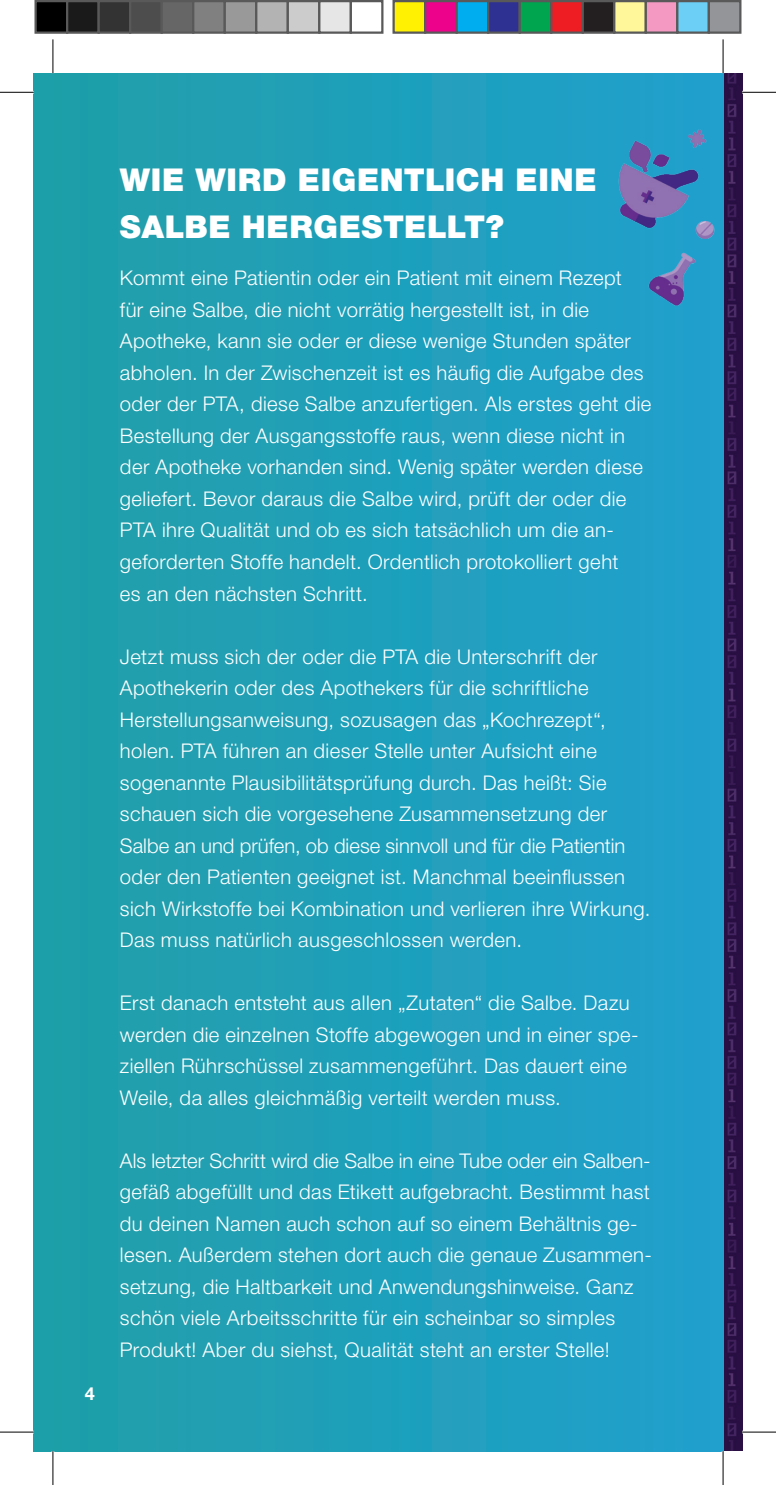
<style>
.page{position:relative;width:776px;height:1485px;background:#fff}
.page>*{position:absolute;margin:0;border:0;box-sizing:border-box;transform-origin:0 0}
.t1{font:900 31.5px/47.2px "Helvetica Neue LT Std";letter-spacing:.02em;color:#fff}
.t2{font:300 20.25px/31.5px "Helvetica Neue LT Std";letter-spacing:.02em;color:#fff}
.t3{font:700 18px "Helvetica Neue LT Std";color:#fff}
</style>
<div class="page">
<img style="left:723px;top:73px;width:19px;height:1377px">
<div style="left:34px;top:73px;width:689px;height:1378px;background:linear-gradient(to right,#1f9fa7,#20a0cd)"></div>
<img style="left:597px;top:112px;width:131px;height:207px">
<hr style="left:0;top:92px;width:34px;height:1px;background:#000">
<hr style="left:742px;top:92px;width:33px;height:1px;background:#000">
<hr style="left:0;top:1431px;width:34px;height:1px;background:#000">
<hr style="left:742px;top:1431px;width:33px;height:1px;background:#000">
<hr style="left:53px;top:39px;width:1px;height:34px;background:#000">
<hr style="left:53px;top:1451px;width:1px;height:34px;background:#000">
<hr style="left:722px;top:39px;width:1px;height:34px;background:#000">
<hr style="left:722px;top:1451px;width:1px;height:34px;background:#000">
<div style="left:36px;top:1px;width:31px;height:32px;background:#000"></div>
<div style="left:34px;top:0;width:34px;height:34px;border:2px solid #595959"></div>
<div style="left:67px;top:1px;width:32px;height:32px;background:#1a1a1a"></div>
<div style="left:66px;top:0;width:34px;height:34px;border:2px solid #595959"></div>
<div style="left:99px;top:1px;width:31px;height:32px;background:#333"></div>
<div style="left:97px;top:0;width:34px;height:34px;border:2px solid #595959"></div>
<div style="left:130px;top:1px;width:32px;height:32px;background:#4d4d4d"></div>
<div style="left:129px;top:0;width:34px;height:34px;border:2px solid #595959"></div>
<div style="left:162px;top:1px;width:31px;height:32px;background:#666"></div>
<div style="left:160px;top:0;width:34px;height:34px;border:2px solid #595959"></div>
<div style="left:193px;top:1px;width:32px;height:32px;background:#808080"></div>
<div style="left:192px;top:0;width:34px;height:34px;border:2px solid #595959"></div>
<div style="left:225px;top:1px;width:31px;height:32px;background:#999"></div>
<div style="left:223px;top:0;width:34px;height:34px;border:2px solid #595959"></div>
<div style="left:256px;top:1px;width:32px;height:32px;background:#b3b3b3"></div>
<div style="left:255px;top:0;width:34px;height:34px;border:2px solid #595959"></div>
<div style="left:288px;top:1px;width:31px;height:32px;background:#ccc"></div>
<div style="left:286px;top:0;width:34px;height:34px;border:2px solid #595959"></div>
<div style="left:319px;top:1px;width:32px;height:32px;background:#e6e6e6"></div>
<div style="left:318px;top:0;width:34px;height:34px;border:2px solid #595959"></div>
<div style="left:349px;top:0;width:34px;height:34px;border:2px solid #595959"></div>
<div style="left:393px;top:1px;width:32px;height:32px;background:#fff101"></div>
<div style="left:392px;top:0;width:34px;height:34px;border:2px solid #595959"></div>
<div style="left:425px;top:1px;width:31px;height:32px;background:#ed028c"></div>
<div style="left:424px;top:0;width:33px;height:34px;border:2px solid #595959"></div>
<div style="left:456px;top:1px;width:32px;height:32px;background:#00aeef"></div>
<div style="left:455px;top:0;width:34px;height:34px;border:2px solid #595959"></div>
<div style="left:488px;top:1px;width:31px;height:32px;background:#2e3092"></div>
<div style="left:487px;top:0;width:33px;height:34px;border:2px solid #595959"></div>
<div style="left:519px;top:1px;width:32px;height:32px;background:#00a54f"></div>
<div style="left:518px;top:0;width:34px;height:34px;border:2px solid #595959"></div>
<div style="left:551px;top:1px;width:31px;height:32px;background:#ee1d23"></div>
<div style="left:550px;top:0;width:33px;height:34px;border:2px solid #595959"></div>
<div style="left:582px;top:1px;width:32px;height:32px;background:#231f20"></div>
<div style="left:581px;top:0;width:34px;height:34px;border:2px solid #595959"></div>
<div style="left:614px;top:1px;width:31px;height:32px;background:#fff79a"></div>
<div style="left:613px;top:0;width:33px;height:34px;border:2px solid #595959"></div>
<div style="left:645px;top:1px;width:32px;height:32px;background:#f499c2"></div>
<div style="left:644px;top:0;width:34px;height:34px;border:2px solid #595959"></div>
<div style="left:677px;top:1px;width:31px;height:32px;background:#6bcff6"></div>
<div style="left:676px;top:0;width:33px;height:34px;border:2px solid #595959"></div>
<div style="left:708px;top:1px;width:32px;height:32px;background:#939598"></div>
<div style="left:707px;top:0;width:34px;height:34px;border:2px solid #595959"></div>
<p class="t3" style="left:85px;top:1382px;width:12px">4</p>
<h1 class="t1" style="left:120px;top:156px;width:478px">WIE WIRD EIGENTLICH EINE<br>SALBE HERGESTELLT?</h1>
<p class="t2" style="left:120px;top:262px;width:533px">Kommt eine Patientin oder ein Patient mit einem Rezept<br>für eine Salbe, die nicht vorrätig hergestellt ist, in die Apotheke, kann sie oder er diese wenige Stunden später abholen. In der Zwischenzeit ist es häufig die Aufgabe des oder der PTA, diese Salbe anzufertigen. Als erstes geht die Bestellung der Ausgangsstoffe raus, wenn diese nicht in der Apotheke vorhanden sind. Wenig später werden diese geliefert. Bevor daraus die Salbe wird, prüft der oder die PTA ihre Qualität und ob es sich tatsächlich um die an&shy;geforderten Stoffe handelt. Ordentlich protokolliert geht<br>es an den nächsten Schritt.</p>
<p class="t2" style="left:120px;top:640px;width:532px">Jetzt muss sich der oder die PTA die Unterschrift der Apothekerin oder des Apothekers für die schriftliche Herstellungsanweisung, sozusagen das „Kochrezept“, holen. PTA führen an dieser Stelle unter Aufsicht eine sogenannte Plausibilitätsprüfung durch. Das heißt: Sie schauen sich die vorgesehene Zusammensetzung der Salbe an und prüfen, ob diese sinnvoll und für die Patientin oder den Patienten geeignet ist. Manchmal beeinflussen sich Wirkstoffe bei Kombination und verlieren ihre Wirkung.<br>Das muss natürlich ausgeschlossen werden.</p>
<p class="t2" style="left:120px;top:987px;width:520px">Erst danach entsteht aus allen „Zutaten“ die Salbe. Dazu werden die einzelnen Stoffe abgewogen und in einer spe&shy;ziellen Rührschüssel zusammengeführt. Das dauert eine Weile, da alles gleichmäßig verteilt werden muss.</p>
<p class="t2" style="left:120px;top:1144px;width:533px">Als letzter Schritt wird die Salbe in eine Tube oder ein Salben&shy;gefäß abgefüllt und das Etikett aufgebracht. Bestimmt hast du deinen Namen auch schon auf so einem Behältnis ge&shy;lesen. Außerdem stehen dort auch die genaue Zusammen&shy;setzung, die Haltbarkeit und Anwendungshinweise. Ganz schön viele Arbeitsschritte für ein scheinbar so simples Produkt! Aber du siehst, Qualität steht an erster Stelle!</p>
</div>
